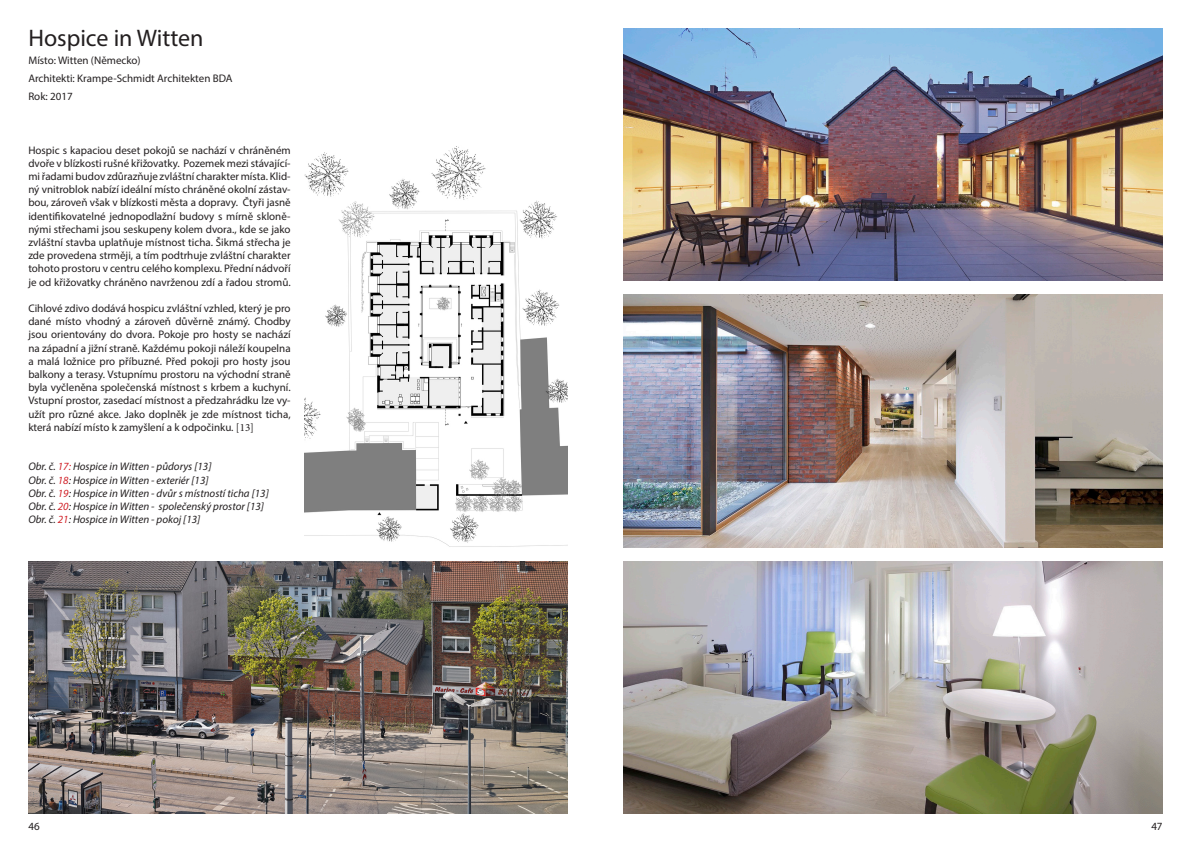
<style>
.page{position:relative;width:1191px;height:842px;background:#fff}
.page>*{position:absolute;margin:0;border:0;box-sizing:border-box;transform-origin:0 0}
.t1{font:24px "Myriad Pro";color:#231f20}
.t2{font:11px/13.2px "Myriad Pro";color:#231f20;text-align:justify}
.t3{font:italic 11px "Myriad Pro";color:#231f20}
.s1{font-family:"Minion Pro"}
.s2{color:#d1232a}
</style>
<div class="page">
<img style="left:28px;top:561px;width:539px;height:253px">
<img style="left:305px;top:146px;width:262px;height:401px">
<img style="left:624px;top:28px;width:538px;height:253px">
<img style="left:624px;top:295px;width:538px;height:252px">
<img style="left:624px;top:561px;width:538px;height:253px">
<p class="t1" style="left:28px;top:23px;width:177px">Hospice in Witten</p>
<p class="t2" style="left:28px;top:54px;width:114px">Místo: Witten (Německo)</p>
<p class="t2" style="left:28px;top:72px;width:206px">Architekti: Krampe-Schmidt Architekten BDA</p>
<p class="t2" style="left:28px;top:90px;width:46px">Rok: 2017</p>
<p class="t2" style="left:28px;top:143px;width:264px">Hospic s kapaciou deset pokojů se nachází v chráněném dvoře v blízkosti rušné křižovatky. Pozemek mezi stávající&shy;mi řadami budov zdůrazňuje zvláštní charakter místa. Klid&shy;ný vnitroblok nabízí ideální místo chráněné okolní zástav&shy;bou, zároveň však v blízkosti města a dopravy. Čtyři jasně identifikovatelné jednopodlažní budovy s mírně skloně&shy;nými střechami jsou seskupeny kolem dvora., kde se jako zvláštní stavba uplatňuje místnost ticha. Šikmá střecha je zde provedena strměji, a tím podtrhuje zvláštní charakter tohoto prostoru v centru celého komplexu. Přední nádvoří je od křižovatky chráněno navrženou zdí a řadou stromů.</p>
<p class="t2" style="left:28px;top:301px;width:264px">Cihlové zdivo dodává hospicu zvláštní vzhled, který je pro dané místo vhodný a zároveň důvěrně známý. Chodby jsou orientovány do dvora. Pokoje pro hosty se nachází na západní a jižní straně. Každému pokoji náleží koupelna a malá ložnice pro příbuzné. Před pokoji pro hosty jsou balkony a terasy. Vstupnímu prostoru na východní straně byla vyčleněna společenská místnost s krbem a kuchyní.<br>Vstupní prostor, zasedací místnost a předzahrádku lze vy&shy;užít pro různé akce. Jako doplněk je zde místnost ticha, která nabízí místo k zamyšlení a k odpočinku. <span class="s1">[13]</span></p>
<p class="t3" style="left:28px;top:460px;width:185px">Obr. č. <span class="s2">17:</span> Hospice in Witten - půdorys [13]</p>
<p class="t3" style="left:28px;top:473px;width:182px">Obr. č. <span class="s2">18</span>: Hospice in Witten - exteriér [13]</p>
<p class="t3" style="left:28px;top:486px;width:242px">Obr. č. <span class="s2">19</span>: Hospice in Witten - dvůr s místností ticha [13]</p>
<p class="t3" style="left:28px;top:499px;width:237px">Obr. č. <span class="s2">20</span>: Hospice in Witten - společenský prostor [13]</p>
<p class="t3" style="left:28px;top:513px;width:173px">Obr. č. <span class="s2">21</span>: Hospice in Witten - pokoj [13]</p>
<p class="t2" style="left:28px;top:820px;width:13px">46</p>
<p class="t2" style="left:1151px;top:820px;width:13px">47</p>
</div>
